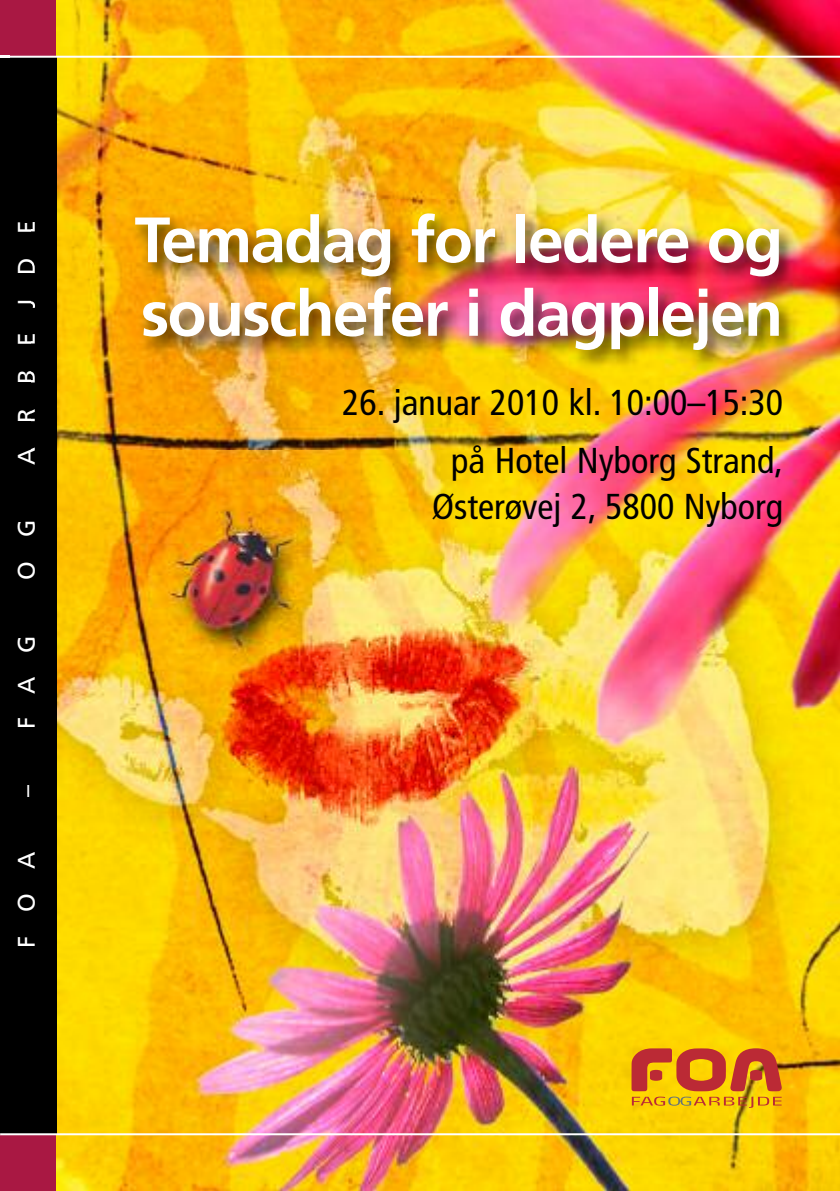
<style>
.page{position:relative;width:840px;height:1191px;background:#fff}
.page>*{position:absolute;margin:0;border:0;box-sizing:border-box;transform-origin:0 0}
.t1{font:700 64px/73.6px "Frutiger";letter-spacing:-.03em;color:#fff}
.t2{font:condensed 36px/58px "Frutiger";color:#000;text-align:right}
.t3{font:24px "Frutiger";letter-spacing:1em;color:#fff}
</style>
<div class="page">
<div style="left:0;top:1134px;width:57px;height:57px;background:#a91843"></div>
<div style="left:0;top:0;width:57px;height:57px;background:#a91843"></div>
<img style="left:57px;top:0;width:782px;height:1191px">
<div style="left:0;top:57px;width:57px;height:1077px;background:#000"></div>
<img style="left:57px;top:199px;width:782px;height:250px">
<img style="left:32px;top:222px;width:3px;height:227px">
<hr style="left:0;top:56px;width:839px;height:2px;background:#fff">
<hr style="left:0;top:1133px;width:839px;height:2px;background:#fff">
<svg style="left:631px;top:1048px;width:151px;height:59px;background:#d87f1b"></svg>
<p class="t3" style="left:17px;top:464px;width:246px;rotate:-90deg">ARBEJDE</p>
<h1 class="t1" style="left:135px;top:208px;width:649px">Temadag for ledere og souschefer i dagplejen</h1>
<p class="t2" style="left:342px;top:377px;width:442px">26. januar 2010 kl. 10:00–15:30 på Hotel Nyborg Strand,</p>
<p class="t2" style="left:432px;top:481px;width:352px">Østerøvej 2, 5800 Nyborg</p>
<p class="t3" style="left:17px;top:580px;width:62px;rotate:-90deg">O G</p>
<p class="t3" style="left:17px;top:796px;width:163px;rotate:-90deg">– FAG</p>
<p class="t3" style="left:17px;top:948px;width:98px;rotate:-90deg">FOA</p>
</div>
